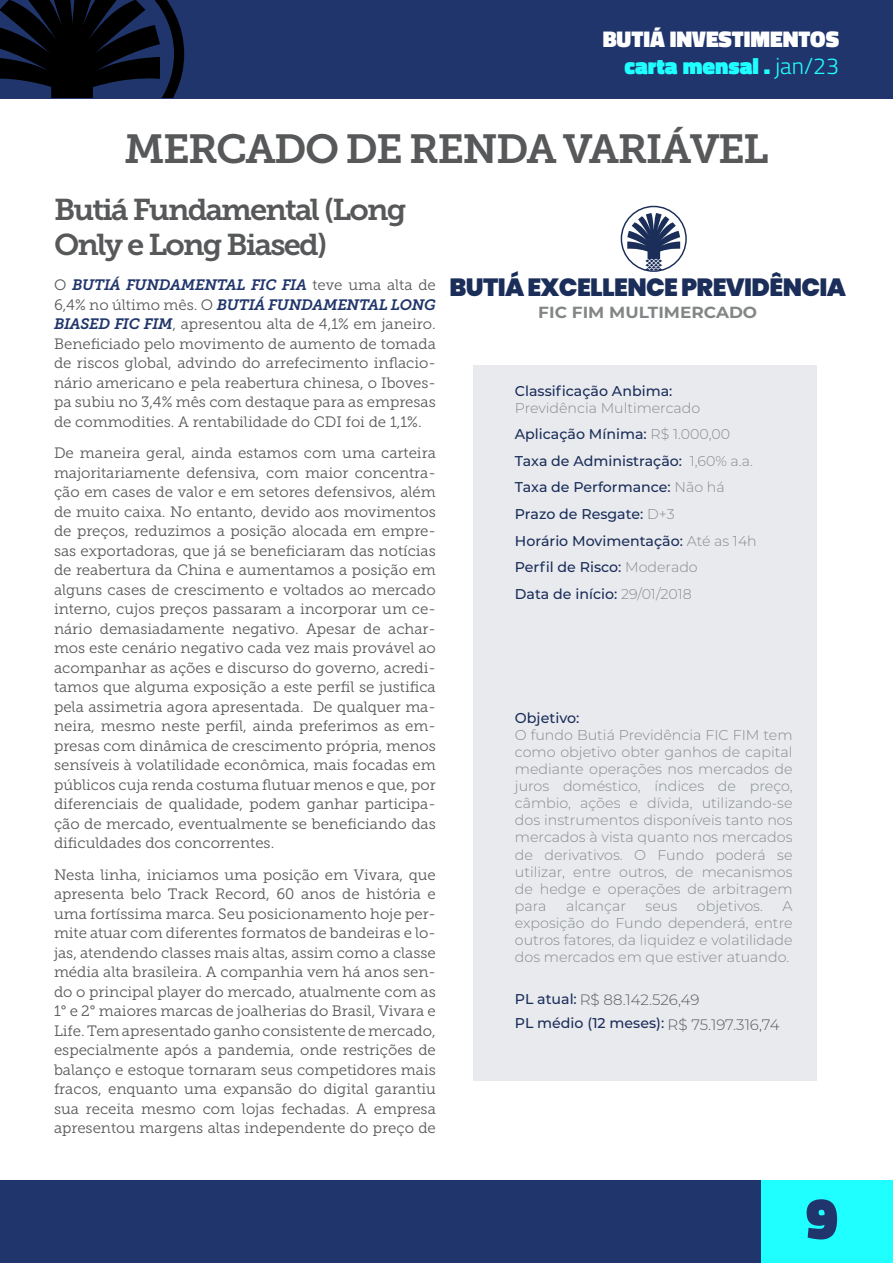
<style>
.page{position:relative;width:893px;height:1263px;background:#fff}
.page>*{position:absolute;margin:0;border:0;box-sizing:border-box;transform-origin:0 0}
.t1{font:900 58.65px "Titillium Web";color:#20356b}
.t2{font:40.5px "Museo Slab 700";letter-spacing:-.04em;color:#57585a}
.t3{font:30px/34.5px "Museo Slab 700";letter-spacing:-.06em;color:#57585a}
.t4{font:900 24.9px "Poppins";letter-spacing:-.025em;color:#1b2e5a}
.t5{font:900 22.95px/27.6px "Titillium Web";color:#fff;text-align:right}
.t6{font:700 16.05px "Montserrat";color:#838687;scale:1.05 1}
.t7{font:15px/19.5px "Museo Slab 300";color:#57585a;text-align:justify}
.t8{font:300 15px "Montserrat Alternates";letter-spacing:-.005em;color:#595a5c}
.t9{font:300 14.25px/17.1px "Montserrat";color:#878a8c}
.t10{font:500 14.25px/26.5px "Montserrat";color:#1b2e5a}
.s1{color:#20ffff}
.s2{font-weight:300;color:#20ffff}
.s3{font-family:"Museo Slab 700";font-style:italic;color:#20356b}
.s4{font-weight:500;color:#1b2e5a}
.s5{font-weight:300;color:#878a8c}
.s6{font-family:"Montserrat";font-weight:500;font-size:14.25px;color:#1b2e5a}
</style>
<div class="page">
<div style="left:0;top:0;width:893px;height:98px;background:#20356b"></div>
<svg style="left:0;top:0;width:184px;height:98px"></svg>
<div style="left:0;top:1180px;width:761px;height:83px;background:#20356b"></div>
<div style="left:761px;top:1180px;width:132px;height:83px;background:#20ffff"></div>
<div style="left:621px;top:206px;width:66px;height:66px;border:1px solid #1b2e5a;border-radius:50%"></div>
<svg style="left:627px;top:213px;width:53px;height:58px"></svg>
<div style="left:474px;top:365px;width:343px;height:716px;background:#e8eaee"></div>
<h3 class="t5" style="left:603px;top:25px;width:238px">BUTIÁ INVESTIMENTOS <span class="s1">carta mensal .</span> <span class="s2">jan/23</span></h3>
<p class="t2" style="left:124px;top:126px;width:646px">MERCADO DE RENDA VARIÁVEL</p>
<p class="t3" style="left:54px;top:193px;width:354px">Butiá Fundamental (Long<br>Only e Long Biased)</p>
<p class="t7" style="left:54px;top:275px;width:383px">O <span class="s3">BUTIÁ FUNDAMENTAL FIC FIA</span> teve uma alta de 6,4% no último mês. O <span class="s3">BUTIÁ FUNDAMENTAL LONG BIASED FIC FIM</span>, apresentou alta de 4,1% em janeiro.<br>Beneficiado pelo movimento de aumento de tomada de riscos global, advindo do arrefecimento inflacio&shy;nário americano e pela reabertura chinesa, o Iboves&shy;pa subiu no 3,4% mês com destaque para as empresas de commodities. A rentabilidade do CDI foi de 1,1%.</p>
<p class="t7" style="left:54px;top:443px;width:383px">De maneira geral, ainda estamos com uma carteira majoritariamente defensiva, com maior concentra&shy;ção em cases de valor e em setores defensivos, além de muito caixa. No entanto, devido aos movimentos de preços, reduzimos a posição alocada em empre&shy;sas exportadoras, que já se beneficiaram das notícias de reabertura da China e aumentamos a posição em alguns cases de crescimento e voltados ao mercado interno, cujos preços passaram a incorporar um ce&shy;nário demasiadamente negativo. Apesar de achar&shy;mos este cenário negativo cada vez mais provável ao acompanhar as ações e discurso do governo, acredi&shy;tamos que alguma exposição a este perfil se justifica pela assimetria agora apresentada. De qualquer ma&shy;neira, mesmo neste perfil, ainda preferimos as em&shy;presas com dinâmica de crescimento própria, menos sensíveis à volatilidade econômica, mais focadas em públicos cuja renda costuma flutuar menos e que, por diferenciais de qualidade, podem ganhar participa&shy;ção de mercado, eventualmente se beneficiando das dificuldades dos concorrentes.</p>
<p class="t7" style="left:54px;top:865px;width:383px">Nesta linha, iniciamos uma posição em Vivara, que apresenta belo Track Record, 60 anos de história e uma fortíssima marca. Seu posicionamento hoje per&shy;mite atuar com diferentes formatos de bandeiras e lo&shy;jas, atendendo classes mais altas, assim como a classe média alta brasileira. A companhia vem há anos sen&shy;do o principal player do mercado, atualmente com as 1° e 2° maiores marcas de joalherias do Brasil, Vivara e Life. Tem apresentado ganho consistente de mercado, especialmente após a pandemia, onde restrições de balanço e estoque tornaram seus competidores mais fracos, enquanto uma expansão do digital garantiu sua receita mesmo com lojas fechadas. A empresa apresentou margens altas independente do preço de</p>
<p class="t4" style="left:449px;top:273px;width:398px">BUTIÁ EXCELLENCE PREVIDÊNCIA</p>
<p class="t6" style="left:538px;top:300px;width:210px">FIC FIM MULTIMERCADO</p>
<p class="t9" style="left:515px;top:382px;width:187px"><span class="s4">Classificação Anbima:<br></span>Previdência Multimercado</p>
<p class="t10" style="left:515px;top:420px;width:243px">Aplicação Mínima: <span class="s5">R$ 1.000,00<br></span>Taxa de Administração: <span class="s5">1,60% a.a.<br></span>Taxa de Performance: <span class="s5">Não há<br></span>Prazo de Resgate: <span class="s5">D+3<br></span>Horário Movimentação: <span class="s5">Até as 14h<br></span>Perfil de Risco: <span class="s5">Moderado<br></span>Data de início: <span class="s5">29/01/2018</span></p>
<p class="t9" style="left:515px;top:708px;width:279px"><span class="s4">Objetivo:<br></span>O fundo Butiá Previdência FIC FIM tem como objetivo obter ganhos de capital mediante operações nos mercados de juros doméstico, índices de preço, câmbio, ações e dívida, utilizando-se dos instrumentos disponíveis tanto nos mercados à vista quanto nos mercados de derivativos. O Fundo poderá se utilizar, entre outros, de mecanismos de hedge e operações de arbitragem para</p>
<p class="t9" style="left:566px;top:897px;width:61px">alcançar</p>
<p class="t9" style="left:646px;top:897px;width:33px">seus</p>
<p class="t9" style="left:697px;top:897px;width:68px">objetivos.</p>
<p class="t9" style="left:515px;top:897px;width:279px;text-align:justify;text-indent:268px">A exposição do Fundo dependerá, entre outros fatores, da liquidez e volatilidade dos mercados em que estiver atuando.</p>
<p class="t8" style="left:515px;top:990px;width:186px"><span class="s6">PL atual:</span> R$ 88.142.526,49</p>
<p class="t8" style="left:668px;top:1015px;width:113px">R$ 75.197.316,74</p>
<p class="t10" style="left:515px;top:1009px;width:151px">PL médio (12 meses):</p>
<p class="t1" style="left:806px;top:1175px;width:34px">9</p>
</div>
